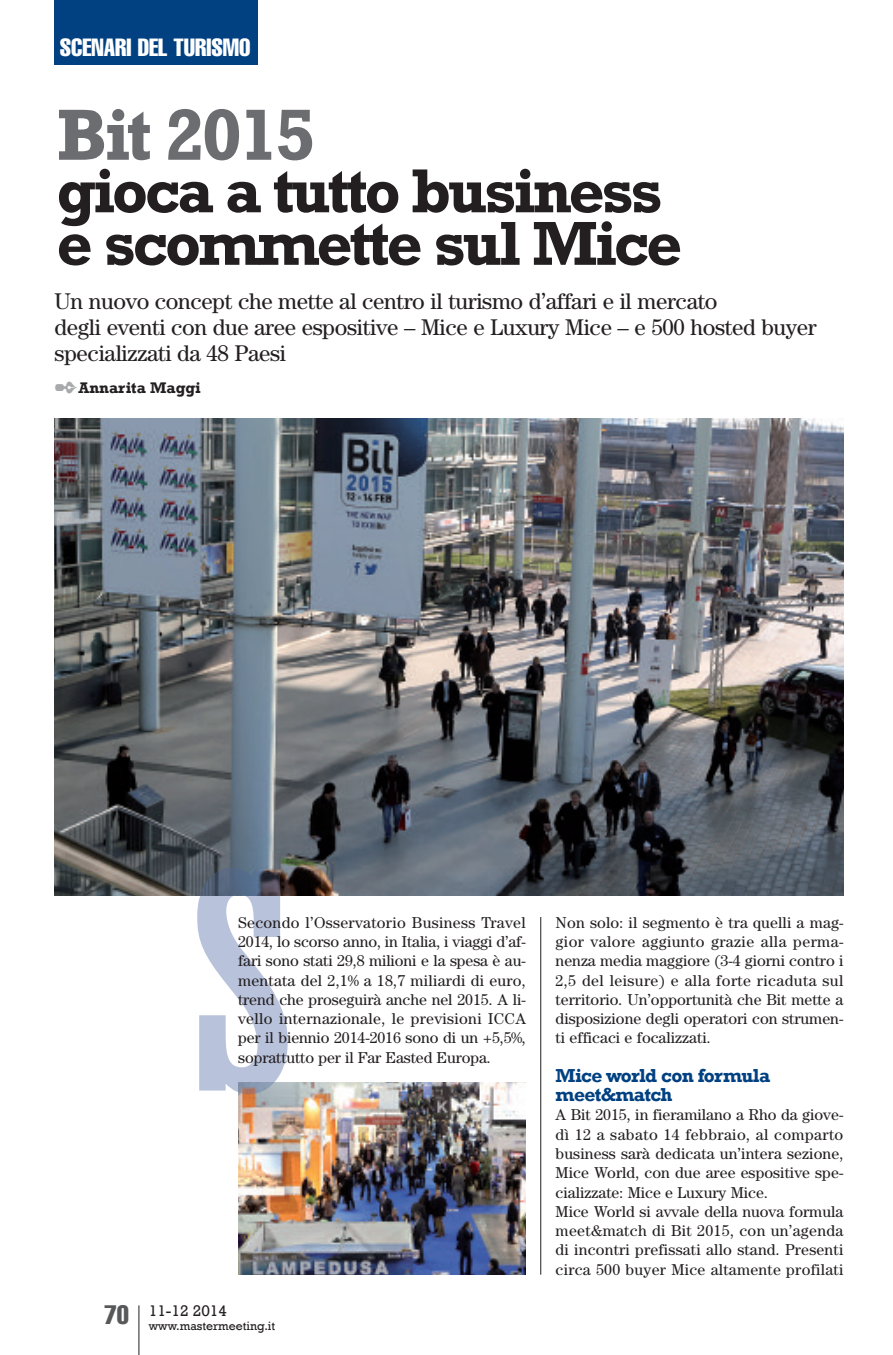
<style>
.page{position:relative;width:893px;height:1355px;background:#fff}
.page>*{position:absolute;margin:0;border:0;box-sizing:border-box;transform-origin:0 0}
.t1{font:700 73.5px "Rockwell";letter-spacing:-.05em;color:#6c6d70}
.t2{font:700 63px/52.5px "Rockwell";letter-spacing:-.05em;color:#231f20}
.t3{font:extra-condensed 24.5px "Helvetica";color:#fff}
.t4{font:22.75px/26.2px "Century";letter-spacing:-.015em;color:#231f20}
.t5{font:700 19.25px/19.2px "Rockwell";letter-spacing:-.035em;color:#014081}
.t6{font:15.75px/19.2px "Century";color:#231f20;text-align:justify}
.t7{font:700 15.75px "Rockwell";color:#231f20}
.t8{font:15.75px "Rockwell";color:#231f20}
.t9{font:12.25px "Rockwell";color:#231f20}
.s1{color:#a8a9ad}
</style>
<div class="page">
<hr style="left:540px;top:917px;width:1px;height:357px;background:#231f20">
<hr style="left:138px;top:1305px;width:1px;height:49px;background:#231f20">
<div style="left:55px;top:0;width:203px;height:64px;background:#014081"></div>
<img style="left:55px;top:418px;width:788px;height:477px">
<img style="left:238px;top:1082px;width:288px;height:192px">
<svg style="left:197px;top:895px;width:91px;height:199px"></svg>
<img style="left:199px;top:867px;width:82px;height:28px">
<img style="left:238px;top:1082px;width:37px;height:12px">
<h3 class="t3" style="left:60px;top:39px;width:192px">SCENARI DEL TURISMO</h3>
<h1 class="t1" style="left:57px;top:90px;width:261px">Bit 2015</h1>
<h2 class="t2" style="left:57px;top:163px;width:627px">gioca a tutto business e scommette sul Mice</h2>
<h3 class="t4" style="left:55px;top:290px;width:764px">Un nuovo concept che mette al centro il turismo d’affari e il mercato<br>degli eventi con due aree espositive – Mice e Luxury Mice – e 500 hosted buyer specializzati da 48 Paesi</h3>
<p class="t7" style="left:55px;top:378px;width:148px"><span class="s1">✒</span>Annarita Maggi</p>
<p class="t6" style="left:238px;top:914px;width:289px">Secondo l’Osservatorio Business Travel 2014, lo scorso anno, in Italia, i viaggi d’af&shy;fari sono stati 29,8 milioni e la spesa è au&shy;mentata del 2,1% a 18,7 miliardi di euro, trend che proseguirà anche nel 2015. A li&shy;vello internazionale, le previsioni ICCA per il biennio 2014-2016 sono di un +5,5%, soprattutto per il Far Easted Europa.</p>
<p class="t9" style="left:105px;top:1318px;width:172px"><sup>70</sup> www.mastermeeting.it</p>
<p class="t8" style="left:149px;top:1300px;width:80px">11-12 2014</p>
<p class="t6" style="left:556px;top:914px;width:289px">Non solo: il segmento è tra quelli a mag&shy;gior valore aggiunto grazie alla perma&shy;nenza media maggiore (3-4 giorni contro i 2,5 del leisure) e alla forte ricaduta sul territorio. Un’opportunità che Bit mette a disposizione degli operatori con strumen&shy;ti efficaci e focalizzati.</p>
<p class="t5" style="left:556px;top:1065px;width:216px">Mice world con formula meet&amp;match</p>
<p class="t6" style="left:556px;top:1106px;width:289px;text-align:left">A Bit 2015, in fieramilano a Rho da giove&shy;dì 12 a sabato 14 febbraio, al comparto business sarà dedicata un’intera sezione, Mice World, con due aree espositive spe&shy;cializzate: Mice e Luxury Mice.<br>Mice World si avvale della nuova formula meet&amp;match di Bit 2015, con un’agenda di incontri prefissati allo stand. Presenti circa 500 buyer Mice altamente profilati</p>
</div>
